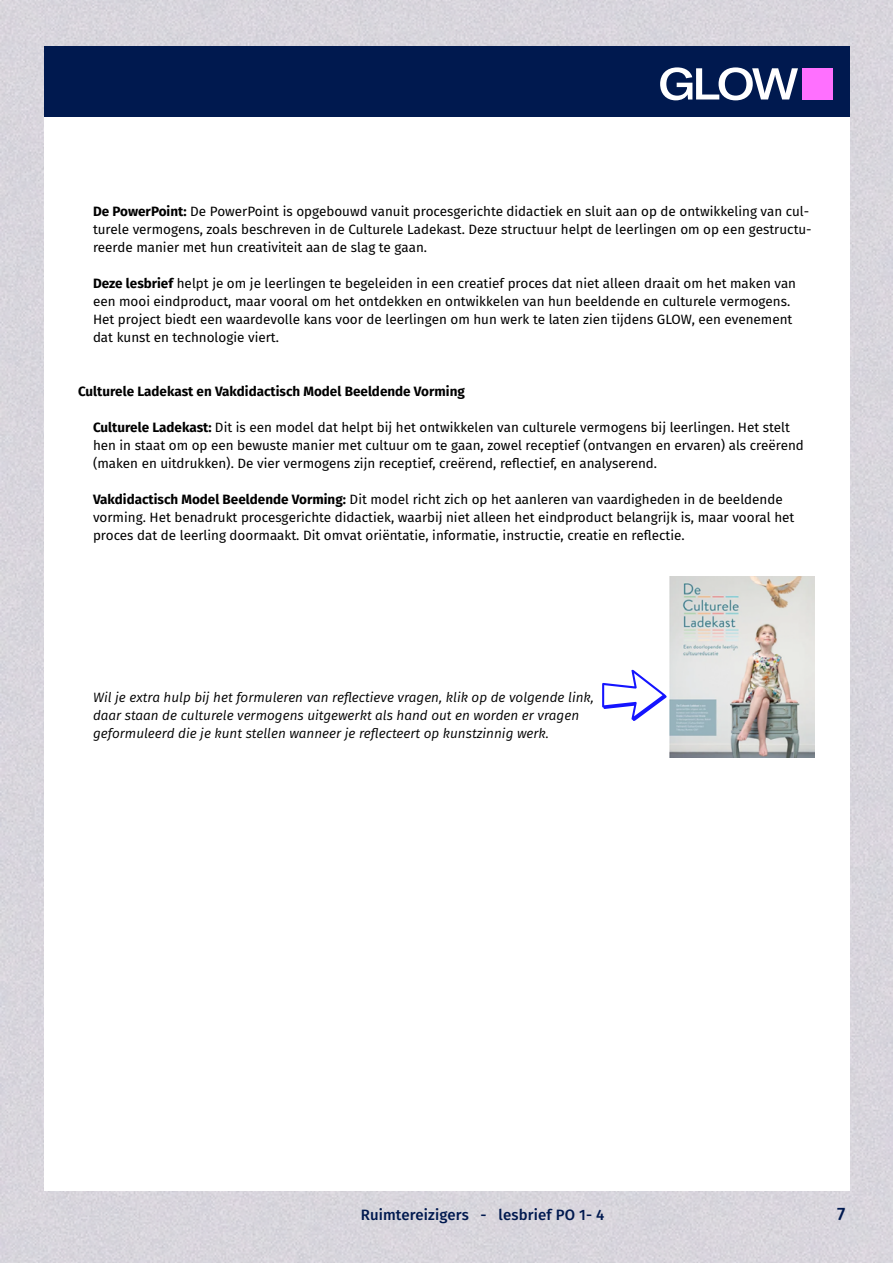
<style>
.page{position:relative;width:893px;height:1263px;background:#d8d5dc}
.page>*{position:absolute;margin:0;border:0;box-sizing:border-box;transform-origin:0 0}
.t1{font:500 18px "Fira Sans";color:#00194f}
.t2{font:500 15px "Fira Sans";letter-spacing:.01em;color:#00194f}
.t3{font:13.5px/18px "Fira Sans";color:#000}
.t4{font:italic 13.5px/18px "Fira Sans";color:#000}
.t5{font:700 13.5px "Fira Sans";color:#000}
.s1{font-weight:700}
</style>
<div class="page">
<div style="left:44px;top:46px;width:805px;height:1145px;background:#fff"></div>
<div style="left:44px;top:46px;width:805px;height:71px;background:#00194f"></div>
<svg style="left:660px;top:67px;width:138px;height:33px"></svg>
<div style="left:802px;top:68px;width:30px;height:31px;background:#ff70ff"></div>
<svg style="left:602px;top:670px;width:65px;height:51px"></svg>
<img style="left:669px;top:577px;width:146px;height:181px">
<p class="t3" style="left:93px;top:202px;width:720px"><span class="s1">De PowerPoint:</span> De PowerPoint is opgebouwd vanuit procesgerichte didactiek en sluit aan op de ontwikkeling van cul&shy;turele vermogens, zoals beschreven in de Culturele Ladekast. Deze structuur helpt de leerlingen om op een gestructu&shy;reerde manier met hun creativiteit aan de slag te gaan.</p>
<p class="t3" style="left:93px;top:274px;width:705px"><span class="s1">Deze lesbrief</span> helpt je om je leerlingen te begeleiden in een creatief proces dat niet alleen draait om het maken van een mooi eindproduct, maar vooral om het ontdekken en ontwikkelen van hun beeldende en culturele vermogens.<br>Het project biedt een waardevolle kans voor de leerlingen om hun werk te laten zien tijdens GLOW, een evenement dat kunst en technologie viert.</p>
<p class="t5" style="left:78px;top:380px;width:388px">Culturele Ladekast en Vakdidactisch Model Beeldende Vorming</p>
<p class="t3" style="left:93px;top:418px;width:712px"><span class="s1">Culturele Ladekast:</span> Dit is een model dat helpt bij het ontwikkelen van culturele vermogens bij leerlingen. Het stelt hen in staat om op een bewuste manier met cultuur om te gaan, zowel receptief (ontvangen en ervaren) als creërend (maken en uitdrukken). De vier vermogens zijn receptief, creërend, reflectief, en analyserend.</p>
<p class="t3" style="left:93px;top:490px;width:703px"><span class="s1">Vakdidactisch Model Beeldende Vorming:</span> Dit model richt zich op het aanleren van vaardigheden in de beeldende vorming. Het benadrukt procesgerichte didactiek, waarbij niet alleen het eindproduct belangrijk is, maar vooral het proces dat de leerling doormaakt. Dit omvat oriëntatie, informatie, instructie, creatie en reflectie.</p>
<p class="t4" style="left:93px;top:688px;width:502px">Wil je extra hulp bij het formuleren van reflectieve vragen, klik op de volgende link, daar staan de culturele vermogens uitgewerkt als hand out en worden er vragen geformuleerd die je kunt stellen wanneer je reflecteert op kunstzinnig werk.</p>
<p class="t2" style="left:361px;top:1202px;width:245px">Ruimtereizigers - lesbrief PO 1- 4</p>
<h1 class="t1" style="left:837px;top:1199px;width:10px">7</h1>
</div>
